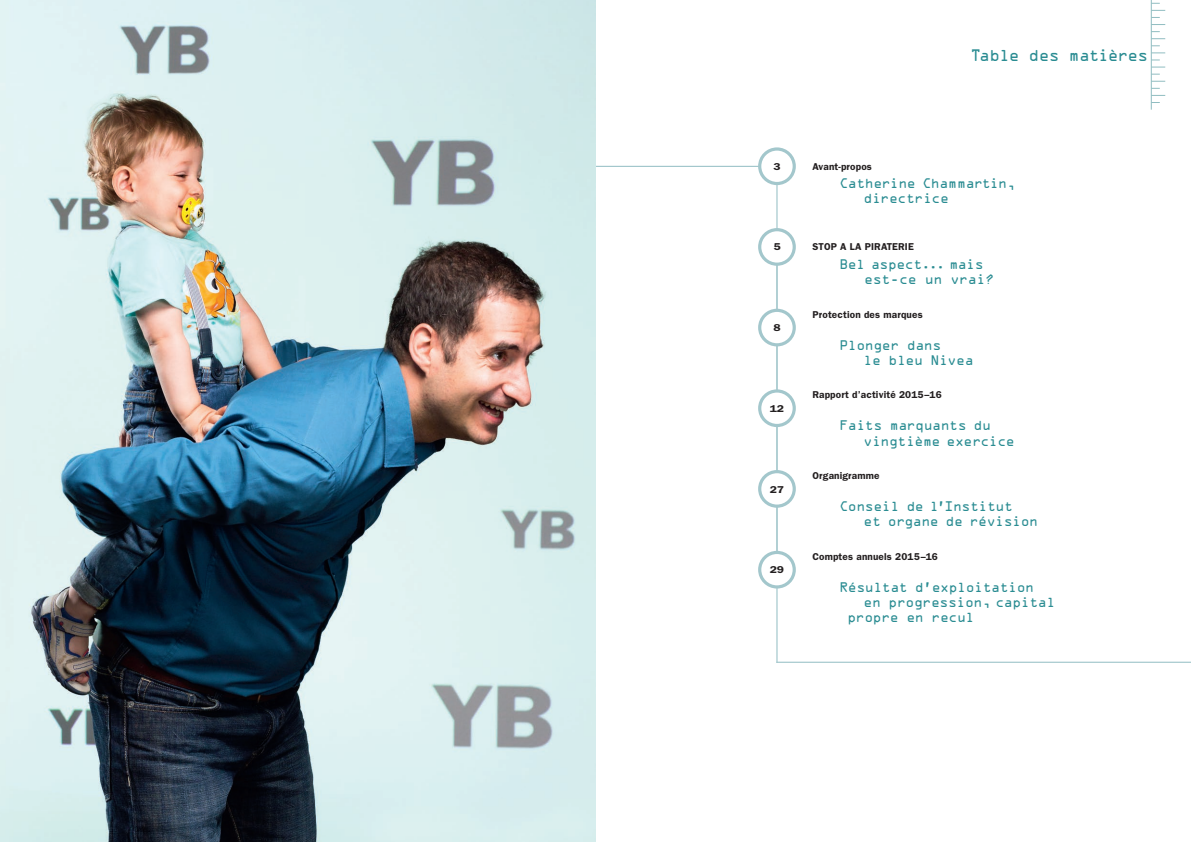
<style>
.page{position:relative;width:1191px;height:842px;background:#fff}
.page>*{position:absolute;margin:0;border:0;box-sizing:border-box;transform-origin:0 0}
.t1{font:15px "OCRA Alternate";letter-spacing:-.055em;color:#2a8c92}
.t2{font:12.5px/15px "OCRA Alternate";letter-spacing:-.04em;color:#2a8c92}
.t3{font:600 10px "Franklin Gothic";letter-spacing:.015em;color:#231f20}
.t4{font:600 10px "Franklin Gothic";letter-spacing:.015em;color:#231f20;scale:1.2 1}
</style>
<div class="page">
<svg style="left:1152px;top:38px;width:13px;height:1px"></svg>
<svg style="left:1152px;top:24px;width:13px;height:1px"></svg>
<svg style="left:1152px;top:10px;width:13px;height:1px"></svg>
<svg style="left:1152px;top:67px;width:13px;height:1px"></svg>
<svg style="left:1152px;top:81px;width:13px;height:1px"></svg>
<svg style="left:1152px;top:95px;width:13px;height:1px"></svg>
<svg style="left:1152px;top:46px;width:13px;height:7px"></svg>
<hr style="left:1151px;top:0;width:1px;height:110px;background:#90bdc1">
<hr style="left:776px;top:183px;width:1px;height:384px;background:#a3c7cc">
<hr style="left:776px;top:264px;width:1px;height:399px;background:#a3c7cc">
<hr style="left:587px;top:166px;width:192px;height:1px;background:#a3c7cc">
<hr style="left:776px;top:662px;width:415px;height:1px;background:#a3c7cc">
<div style="left:759px;top:149px;width:35px;height:35px;background:#fff;border-radius:50%"></div>
<div style="left:758px;top:147px;width:38px;height:38px;border:3px solid #a3c7cc;border-radius:50%"></div>
<div style="left:759px;top:230px;width:35px;height:34px;background:#fff;border-radius:50%"></div>
<div style="left:758px;top:228px;width:38px;height:38px;border:3px solid #a3c7cc;border-radius:50%"></div>
<div style="left:759px;top:310px;width:35px;height:35px;background:#fff;border-radius:50%"></div>
<div style="left:758px;top:309px;width:38px;height:37px;border:3px solid #a3c7cc;border-radius:50%"></div>
<div style="left:759px;top:391px;width:35px;height:34px;background:#fff;border-radius:50%"></div>
<div style="left:758px;top:389px;width:38px;height:38px;border:3px solid #a3c7cc;border-radius:50%"></div>
<div style="left:759px;top:472px;width:35px;height:34px;background:#fff;border-radius:50%"></div>
<div style="left:758px;top:470px;width:38px;height:38px;border:3px solid #a3c7cc;border-radius:50%"></div>
<div style="left:759px;top:552px;width:35px;height:35px;background:#fff;border-radius:50%"></div>
<div style="left:758px;top:551px;width:38px;height:37px;border:3px solid #a3c7cc;border-radius:50%"></div>
<img style="left:0;top:0;width:595px;height:842px">
<p class="t1" style="left:970px;top:49px;width:179px">Table des matières</p>
<p class="t4" style="left:773px;top:160px;width:7px">3</p>
<p class="t4" style="left:773px;top:241px;width:7px">5</p>
<p class="t4" style="left:773px;top:322px;width:7px">8</p>
<p class="t4" style="left:769px;top:402px;width:14px">12</p>
<p class="t4" style="left:769px;top:483px;width:14px">27</p>
<p class="t4" style="left:769px;top:564px;width:14px">29</p>
<p class="t3" style="left:812px;top:160px;width:61px">Avant-propos</p>
<p class="t2" style="left:863px;top:177px;width:154px;text-indent:-24px">Catherine Chammartin, directrice</p>
<p class="t3" style="left:812px;top:241px;width:103px">STOP A LA PIRATERIE</p>
<p class="t2" style="left:864px;top:258px;width:132px;text-indent:-25px">Bel aspect... mais est-ce un vrai?</p>
<p class="t3" style="left:812px;top:308px;width:112px">Protection des marques</p>
<p class="t2" style="left:863px;top:338px;width:112px;text-indent:-24px">Plonger dans<br>le bleu Nivea</p>
<p class="t3" style="left:812px;top:389px;width:131px">Rapport d’activité 2015–16</p>
<p class="t2" style="left:863px;top:419px;width:153px;line-height:16px;text-indent:-24px">Faits marquants du vingtième exercice</p>
<p class="t3" style="left:812px;top:470px;width:69px">Organigramme</p>
<p class="t2" style="left:863px;top:500px;width:176px;text-indent:-24px">Conseil de l’Institut<br>et organe de révision</p>
<p class="t3" style="left:812px;top:550px;width:127px">Comptes annuels 2015–16</p>
<p class="t2" style="left:839px;top:581px;width:196px">Résultat d’exploitation</p>
<p class="t2" style="left:863px;top:596px;width:193px">en progression, capital</p>
<p class="t2" style="left:847px;top:611px;width:129px">propre en recul</p>
</div>
